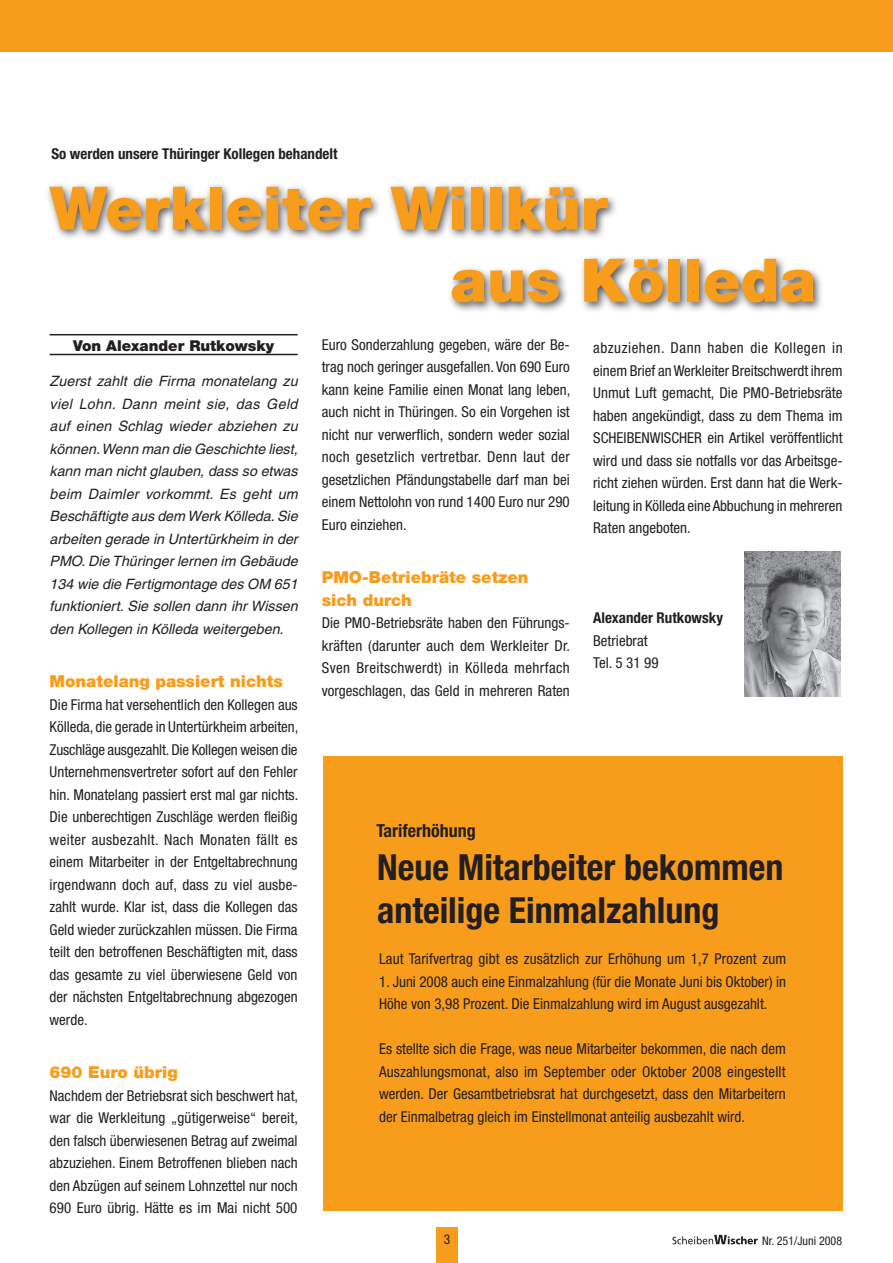
<style>
.page{position:relative;width:893px;height:1263px;background:#fff}
.page>*{position:absolute;margin:0;border:0;box-sizing:border-box;transform-origin:0 0}
.t1{font:900 60px/72px "Helvetica Neue";color:#f89c1c}
.t2{font:700 condensed 36px/43.2px "Helvetica Neue";color:#231f20}
.t3{font:700 condensed 18px "Helvetica Neue";color:#231f20}
.t4{font:900 16.5px/22.5px "Helvetica Neue";color:#f89c1c}
.t5{font:condensed 15px/22.5px "Helvetica Neue";color:#231f20;text-align:justify}
.t6{font:700 condensed 15px "Helvetica Neue";color:#231f20}
.t7{font:900 15px "Helvetica Neue";color:#231f20}
.t8{font:italic 14.25px/22.5px "Helvetica";color:#231f20;text-align:justify}
.t9{font:condensed 13.5px "Helvetica Neue";color:#231f20}
.t10{font:condensed 12px "Helvetica Neue";color:#231f20}
</style>
<div class="page">
<div style="left:436px;top:1227px;width:21px;height:36px;background:#f89c1c"></div>
<svg style="left:672px;top:1235px;width:86px;height:9px"></svg>
<div style="left:324px;top:756px;width:519px;height:454px;background:#f89c1c"></div>
<div style="left:0;top:0;width:893px;height:51px;background:#f89c1c"></div>
<img style="left:744px;top:552px;width:96px;height:144px">
<div style="left:44px;top:181px;width:849px;height:186px;background:#231f20;opacity:.75"></div>
<p class="t6" style="left:51px;top:145px;width:288px">So werden unsere Thüringer Kollegen behandelt</p>
<h1 class="t1" style="left:450px;top:172px;width:367px;text-indent:-401px">Werkleiter Willkür<br>aus Kölleda</h1>
<p class="t5" style="left:322px;top:333px;width:250px">Euro Sonderzahlung gegeben, wäre der Be&shy;trag noch geringer ausgefallen. Von 690 Euro kann keine Familie einen Monat lang leben, auch nicht in Thüringen. So ein Vorgehen ist nicht nur verwerflich, sondern weder sozial noch gesetzlich vertretbar. Denn laut der gesetzlichen Pfändungstabelle darf man bei einem Nettolohn von rund 1400 Euro nur 290<br>Euro einziehen.</p>
<p class="t7" style="left:73px;top:337px;width:202px">Von Alexander Rutkowsky</p>
<p class="t8" style="left:50px;top:370px;width:250px">Zuerst zahlt die Firma monatelang zu viel Lohn. Dann meint sie, das Geld auf einen Schlag wieder abziehen zu können. Wenn man die Geschichte liest, kann man nicht glauben, dass so etwas beim Daimler vorkommt. Es geht um Beschäftigte aus dem Werk Kölleda. Sie arbeiten gerade in Untertürkheim in der PMO. Die Thüringer lernen im Gebäude 134 wie die Fertigmontage des OM 651 funktioniert. Sie sollen dann ihr Wissen den Kollegen in Kölleda weitergeben.</p>
<p class="t4" style="left:50px;top:670px;width:235px">Monatelang passiert nichts</p>
<p class="t5" style="left:50px;top:693px;width:250px">Die Firma hat versehentlich den Kollegen aus Kölleda, die gerade in Untertürkheim arbeiten, Zuschläge ausgezahlt. Die Kollegen weisen die Unternehmensvertreter sofort auf den Fehler hin. Monatelang passiert erst mal gar nichts.<br>Die unberechtigen Zuschläge werden fleißig weiter ausbezahlt. Nach Monaten fällt es einem Mitarbeiter in der Entgeltabrechnung irgendwann doch auf, dass zu viel ausbe&shy;zahlt wurde. Klar ist, dass die Kollegen das Geld wieder zurückzahlen müssen. Die Firma teilt den betroffenen Beschäftigten mit, dass das gesamte zu viel überwiesene Geld von der nächsten Entgeltabrechnung abgezogen werde.</p>
<p class="t5" style="left:593px;top:337px;width:251px">abzuziehen. Dann haben die Kollegen in einem Brief an Werkleiter Breitschwerdt ihrem Unmut Luft gemacht, Die PMO-Betriebsräte haben angekündigt, dass zu dem Thema im SCHEIBENWISCHER ein Artikel veröffentlicht wird und dass sie notfalls vor das Arbeitsge&shy;richt ziehen würden. Erst dann hat die Werk&shy;leitung in Kölleda eine Abbuchung in mehreren Raten angeboten.</p>
<p class="t4" style="left:322px;top:566px;width:208px">PMO-Betriebräte setzen sich durch</p>
<p class="t5" style="left:322px;top:611px;width:250px">Die PMO-Betriebsräte haben den Führungs&shy;kräften (darunter auch dem Werkleiter Dr.<br>Sven Breitschwerdt) in Kölleda mehrfach vorgeschlagen, das Geld in mehreren Raten</p>
<p class="t6" style="left:593px;top:609px;width:131px">Alexander Rutkowsky</p>
<p class="t5" style="left:593px;top:629px;width:67px">Betriebrat<br>Tel. 5 31 99</p>
<p class="t3" style="left:376px;top:819px;width:101px">Tariferhöhung</p>
<h2 class="t2" style="left:377px;top:845px;width:408px">Neue Mitarbeiter bekommen anteilige Einmalzahlung</h2>
<p class="t5" style="left:379px;top:948px;width:409px">Laut Tarifvertrag gibt es zusätzlich zur Erhöhung um 1,7 Prozent zum</p>
<p class="t5" style="left:379px;top:970px;width:408px">1. Juni 2008 auch eine Einmalzahlung (für die Monate Juni bis Oktober) in<br>Höhe von 3,98 Prozent. Die Einmalzahlung wird im August ausgezahlt.</p>
<p class="t5" style="left:379px;top:1038px;width:408px">Es stellte sich die Frage, was neue Mitarbeiter bekommen, die nach dem Auszahlungsmonat, also im September oder Oktober 2008 eingestellt werden. Der Gesamtbetriebsrat hat durchgesetzt, dass den Mitarbeitern der Einmalbetrag gleich im Einstellmonat anteilig ausbezahlt wird.</p>
<p class="t4" style="left:50px;top:1061px;width:130px">690 Euro übrig</p>
<p class="t5" style="left:50px;top:1084px;width:250px">Nachdem der Betriebsrat sich beschwert hat, war die Werkleitung „gütigerweise“ bereit, den falsch überwiesenen Betrag auf zweimal abzuziehen. Einem Betroffenen blieben nach den Abzügen auf seinem Lohnzettel nur noch 690 Euro übrig. Hätte es im Mai nicht 500</p>
<p class="t9" style="left:444px;top:1231px;width:8px">3</p>
<p class="t10" style="left:762px;top:1233px;width:81px">Nr. 251/Juni 2008</p>
</div>
